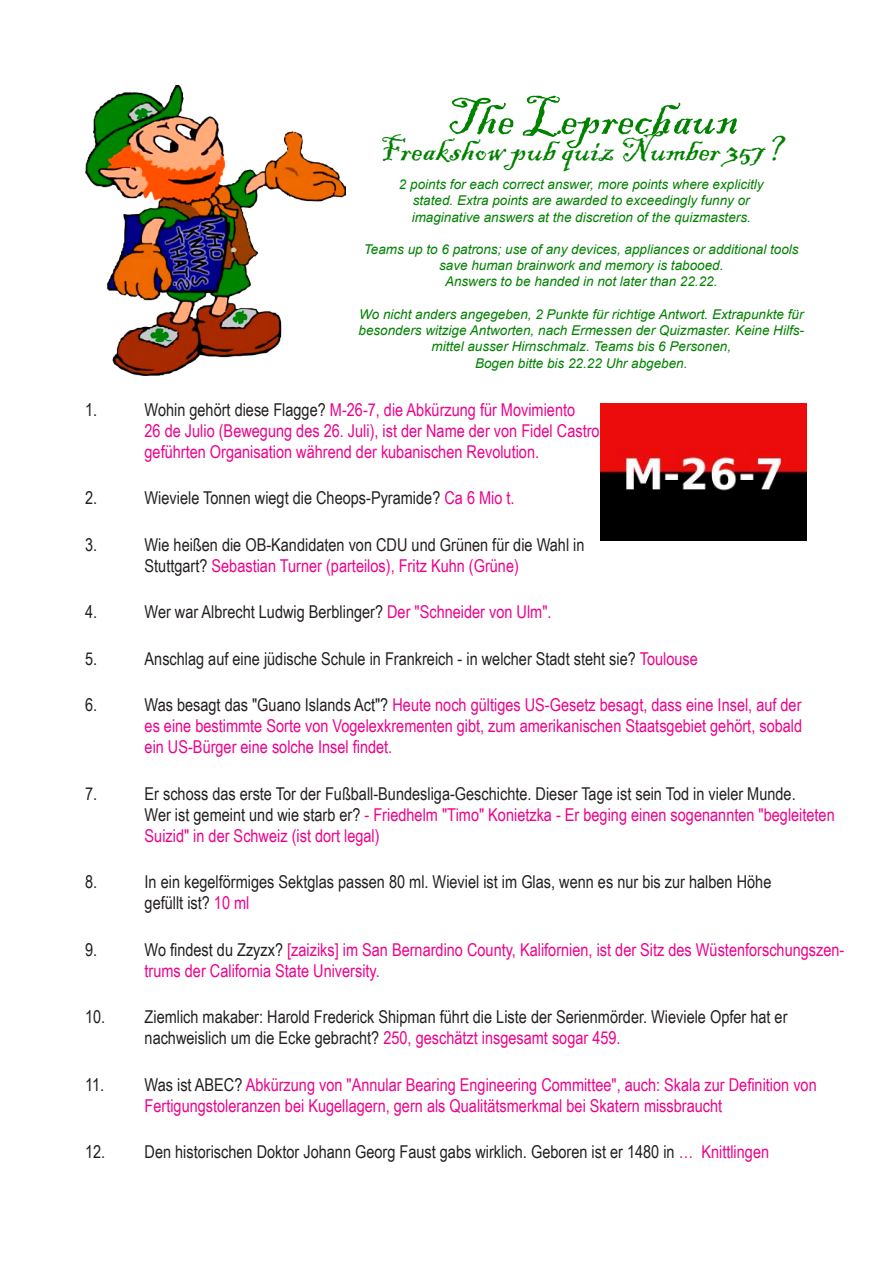
<style>
.page{position:relative;width:893px;height:1263px;background:#fff}
.page>*{position:absolute;margin:0;border:0;box-sizing:border-box;transform-origin:0 0}
.t1{font:54px "Blackadder ITC";color:#008100}
.t2{font:36px "Blackadder ITC";color:#008100}
.t3{font:17.7px/21px "Arial Narrow";color:#231f20}
.t4{font:17.7px/21px "Arial Narrow";color:#ed028c}
.t5{font:italic 13.5px/16.2px "Arial";color:#008100;text-align:center}
.s1{color:#231f20}
.s2{color:#ed028c}
</style>
<div class="page">
<img style="left:601px;top:403px;width:206px;height:138px">
<img style="left:85px;top:85px;width:260px;height:291px">
<h1 class="t1" style="left:447px;top:85px;width:293px">The Leprechaun</h1>
<h2 class="t2" style="left:379px;top:128px;width:406px">Freakshow pub quiz Number 357?</h2>
<p class="t5" style="left:399px;top:177px;width:366px">2 points for each correct answer, more points where explicitly stated. Extra points are awarded to exceedingly funny or imaginative answers at the discretion of the quizmasters.</p>
<p class="t5" style="left:364px;top:241px;width:436px">Teams up to 6 patrons; use of any devices, appliances or additional tools save human brainwork and memory is tabooed.<br>Answers to be handed in not later than 22.22.</p>
<p class="t5" style="left:359px;top:306px;width:447px">Wo nicht anders angegeben, 2 Punkte für richtige Antwort. Extrapunkte für besonders witzige Antworten, nach Ermessen der Quizmaster. Keine Hilfs&shy;mittel ausser Hirnschmalz. Teams bis 6 Personen,<br>Bogen bitte bis 22.22 Uhr abgeben.</p>
<p class="t3" style="left:85px;top:398px;width:14px">1.</p>
<p class="t4" style="left:145px;top:398px;width:456px"><span class="s1">Wohin gehört diese Flagge?</span> M-26-7, die Abkürzung für Movimiento<br>26 de Julio (Bewegung des 26. Juli), ist der Name der von Fidel Castro geführten Organisation während der kubanischen Revolution.</p>
<p class="t3" style="left:85px;top:487px;width:14px">2.</p>
<p class="t3" style="left:145px;top:487px;width:372px">Wieviele Tonnen wiegt die Cheops-Pyramide? <span class="s2">Ca 6 Mio t.</span></p>
<p class="t3" style="left:85px;top:533px;width:14px">3.</p>
<p class="t3" style="left:145px;top:533px;width:441px">Wie heißen die OB-Kandidaten von CDU und Grünen für die Wahl in<br>Stuttgart? <span class="s2">Sebastian Turner (parteilos), Fritz Kuhn (Grüne)</span></p>
<p class="t3" style="left:85px;top:601px;width:14px">4.</p>
<p class="t3" style="left:145px;top:601px;width:408px">Wer war Albrecht Ludwig Berblinger? <span class="s2">Der "Schneider von Ulm".</span></p>
<p class="t3" style="left:85px;top:647px;width:14px">5.</p>
<p class="t3" style="left:145px;top:647px;width:555px">Anschlag auf eine jüdische Schule in Frankreich - in welcher Stadt steht sie? <span class="s2">Toulouse</span></p>
<p class="t3" style="left:85px;top:694px;width:14px">6.</p>
<p class="t4" style="left:145px;top:694px;width:659px;text-align:justify"><span class="s1">Was besagt das "Guano Islands Act"?</span> Heute noch gültiges US-Gesetz besagt, dass eine Insel, auf der es eine bestimmte Sorte von Vogelexkrementen gibt, zum amerikanischen Staatsgebiet gehört, sobald ein US-Bürger eine solche Insel findet.</p>
<p class="t3" style="left:85px;top:782px;width:14px">7.</p>
<p class="t3" style="left:145px;top:782px;width:692px">Er schoss das erste Tor der Fußball-Bundesliga-Geschichte. Dieser Tage ist sein Tod in vieler Munde.<br>Wer ist gemeint und wie starb er? <span class="s2">- Friedhelm "Timo" Konietzka - Er beging einen sogenannten "begleiteten<br>Suizid" in der Schweiz (ist dort legal)</span></p>
<p class="t3" style="left:85px;top:871px;width:14px">8.</p>
<p class="t3" style="left:145px;top:871px;width:628px">In ein kegelförmiges Sektglas passen 80 ml. Wieviel ist im Glas, wenn es nur bis zur halben Höhe gefüllt ist? <span class="s2">10 ml</span></p>
<p class="t3" style="left:85px;top:938px;width:14px">9.</p>
<p class="t4" style="left:145px;top:938px;width:701px"><span class="s1">Wo findest du Zzyzx?</span> [zaiziks] im San Bernardino County, Kalifornien, ist der Sitz des Wüstenforschungszen&shy;trums der California State University.</p>
<p class="t3" style="left:145px;top:1006px;width:644px;text-indent:-60px">10. Ziemlich makaber: Harold Frederick Shipman führt die Liste der Serienmörder. Wieviele Opfer hat er nachweislich um die Ecke gebracht? <span class="s2">250, geschätzt insgesamt sogar 459.</span></p>
<p class="t4" style="left:145px;top:1073px;width:674px;text-indent:-60px"><span class="s1">11. Was ist ABEC?</span> Abkürzung von "Annular Bearing Engineering Committee", auch: Skala zur Definition von<br>Fertigungstoleranzen bei Kugellagern, gern als Qualitätsmerkmal bei Skatern missbraucht</p>
<p class="t3" style="left:85px;top:1141px;width:686px">12. Den historischen Doktor Johann Georg Faust gabs wirklich. Geboren ist er 1480 in <span class="s2">… Knittlingen</span></p>
</div>
